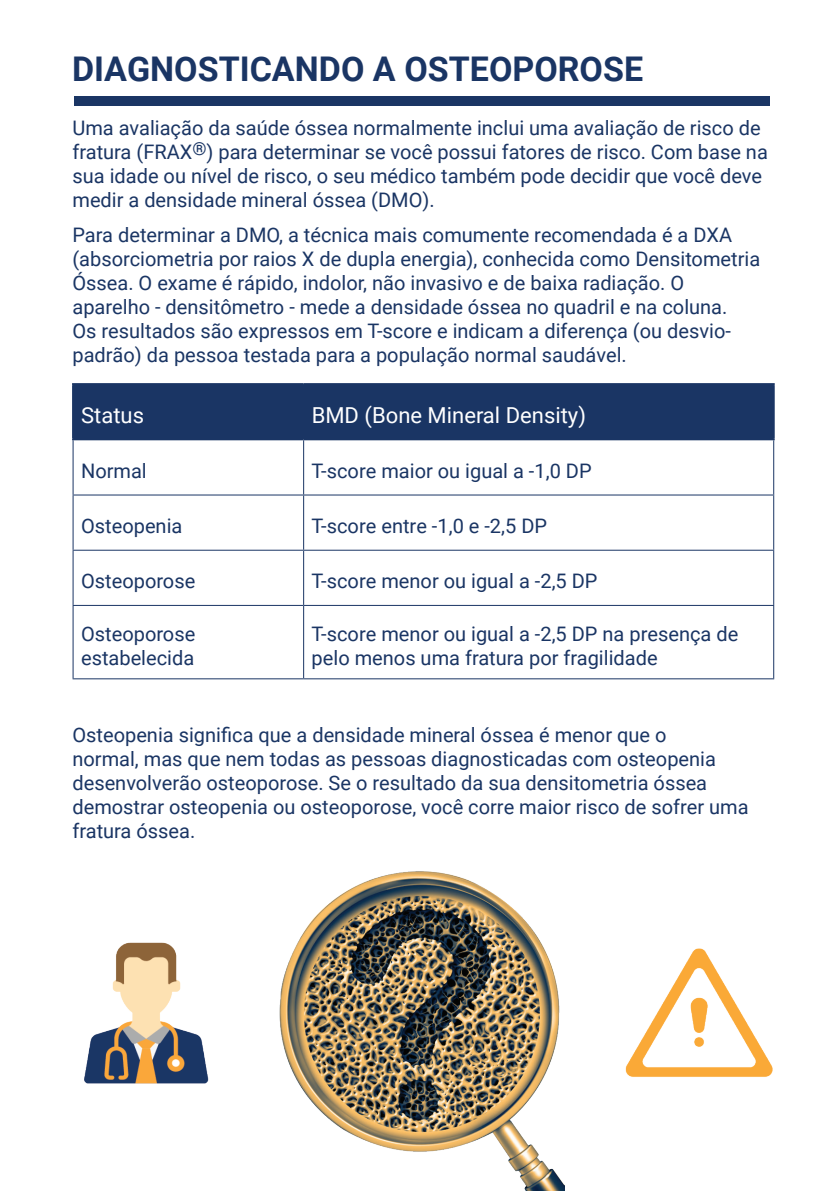
<style>
.page{position:relative;width:840px;height:1191px;background:#fff}
.page>*{position:absolute;margin:0;border:0;box-sizing:border-box;transform-origin:0 0}
.t1{font:700 34px "Roboto";color:#1a3564}
.t2{font:22px "Roboto";color:#fff}
.t3{font:20px/24px "Roboto";color:#1a3564}
</style>
<div class="page">
<div style="left:74px;top:96px;width:694px;height:9px;background:#1a3564"></div>
<div style="left:74px;top:385px;width:698px;height:53px;background:#1a3564"></div>
<hr style="left:303px;top:385px;width:1px;height:53px;background:#1a3564">
<hr style="left:303px;top:440px;width:1px;height:54px;background:#1a3564">
<hr style="left:303px;top:495px;width:1px;height:55px;background:#1a3564">
<hr style="left:303px;top:551px;width:1px;height:54px;background:#1a3564">
<hr style="left:303px;top:606px;width:1px;height:72px;background:#1a3564">
<hr style="left:72px;top:494px;width:231px;height:1px;background:#1a3564">
<hr style="left:303px;top:494px;width:470px;height:1px;background:#1a3564">
<hr style="left:72px;top:550px;width:231px;height:1px;background:#1a3564">
<hr style="left:303px;top:550px;width:470px;height:1px;background:#1a3564">
<hr style="left:72px;top:605px;width:231px;height:1px;background:#1a3564">
<hr style="left:303px;top:605px;width:470px;height:1px;background:#1a3564">
<hr style="left:72px;top:383px;width:231px;height:2px;background:#1a3564">
<hr style="left:72px;top:385px;width:2px;height:53px;background:#1a3564">
<hr style="left:303px;top:383px;width:471px;height:2px;background:#1a3564">
<hr style="left:772px;top:385px;width:2px;height:53px;background:#1a3564">
<hr style="left:72px;top:438px;width:231px;height:2px;background:#1a3564">
<hr style="left:303px;top:438px;width:471px;height:2px;background:#1a3564">
<hr style="left:72px;top:440px;width:2px;height:54px;background:#1a3564">
<hr style="left:772px;top:440px;width:1px;height:54px;background:#1a3564">
<hr style="left:72px;top:495px;width:2px;height:55px;background:#1a3564">
<hr style="left:772px;top:495px;width:1px;height:55px;background:#1a3564">
<hr style="left:72px;top:551px;width:2px;height:54px;background:#1a3564">
<hr style="left:772px;top:551px;width:1px;height:54px;background:#1a3564">
<hr style="left:72px;top:606px;width:2px;height:72px;background:#1a3564">
<hr style="left:772px;top:606px;width:1px;height:72px;background:#1a3564">
<hr style="left:72px;top:678px;width:231px;height:1px;background:#1a3564">
<hr style="left:303px;top:678px;width:470px;height:1px;background:#1a3564">
<img style="left:625px;top:948px;width:147px;height:129px">
<img style="left:84px;top:942px;width:125px;height:142px">
<img style="left:279px;top:871px;width:285px;height:320px">
<h1 class="t1" style="left:72px;top:45px;width:572px">DIAGNOSTICANDO A OSTEOPOROSE</h1>
<p class="t3" style="left:72px;top:115px;width:696px">Uma avaliação da saúde óssea normalmente inclui uma avaliação de risco de fratura (FRAX<sup>®</sup>) para determinar se você possui fatores de risco. Com base na sua idade ou nível de risco, o seu médico também pode decidir que você deve medir a densidade mineral óssea (DMO).</p>
<p class="t3" style="left:72px;top:222px;width:689px">Para determinar a DMO, a técnica mais comumente recomendada é a DXA (absorciometria por raios X de dupla energia), conhecida como Densitometria Óssea. O exame é rápido, indolor, não invasivo e de baixa radiação. O aparelho - densitômetro - mede a densidade óssea no quadril e na coluna.<br>Os resultados são expressos em T-score e indicam a diferença (ou desvio&shy;padrão) da pessoa testada para a população normal saudável.</p>
<p class="t2" style="left:81px;top:400px;width:64px">Status</p>
<p class="t2" style="left:311px;top:400px;width:276px">BMD (Bone Mineral Density)</p>
<p class="t3" style="left:81px;top:458px;width:67px">Normal</p>
<p class="t3" style="left:311px;top:458px;width:281px">T-score maior ou igual a -1,0 DP</p>
<p class="t3" style="left:81px;top:513px;width:103px">Osteopenia</p>
<p class="t3" style="left:311px;top:513px;width:237px">T-score entre -1,0 e -2,5 DP</p>
<p class="t3" style="left:81px;top:568px;width:116px">Osteoporose</p>
<p class="t3" style="left:311px;top:568px;width:287px">T-score menor ou igual a -2,5 DP</p>
<p class="t3" style="left:81px;top:621px;width:116px">Osteoporose estabelecida</p>
<p class="t3" style="left:311px;top:621px;width:428px">T-score menor ou igual a -2,5 DP na presença de pelo menos uma fratura por fragilidade</p>
<p class="t3" style="left:72px;top:722px;width:677px">Osteopenia significa que a densidade mineral óssea é menor que o<br>normal, mas que nem todas as pessoas diagnosticadas com osteopenia desenvolverão osteoporose. Se o resultado da sua densitometria óssea demostrar osteopenia ou osteoporose, você corre maior risco de sofrer uma fratura óssea.</p>
</div>
